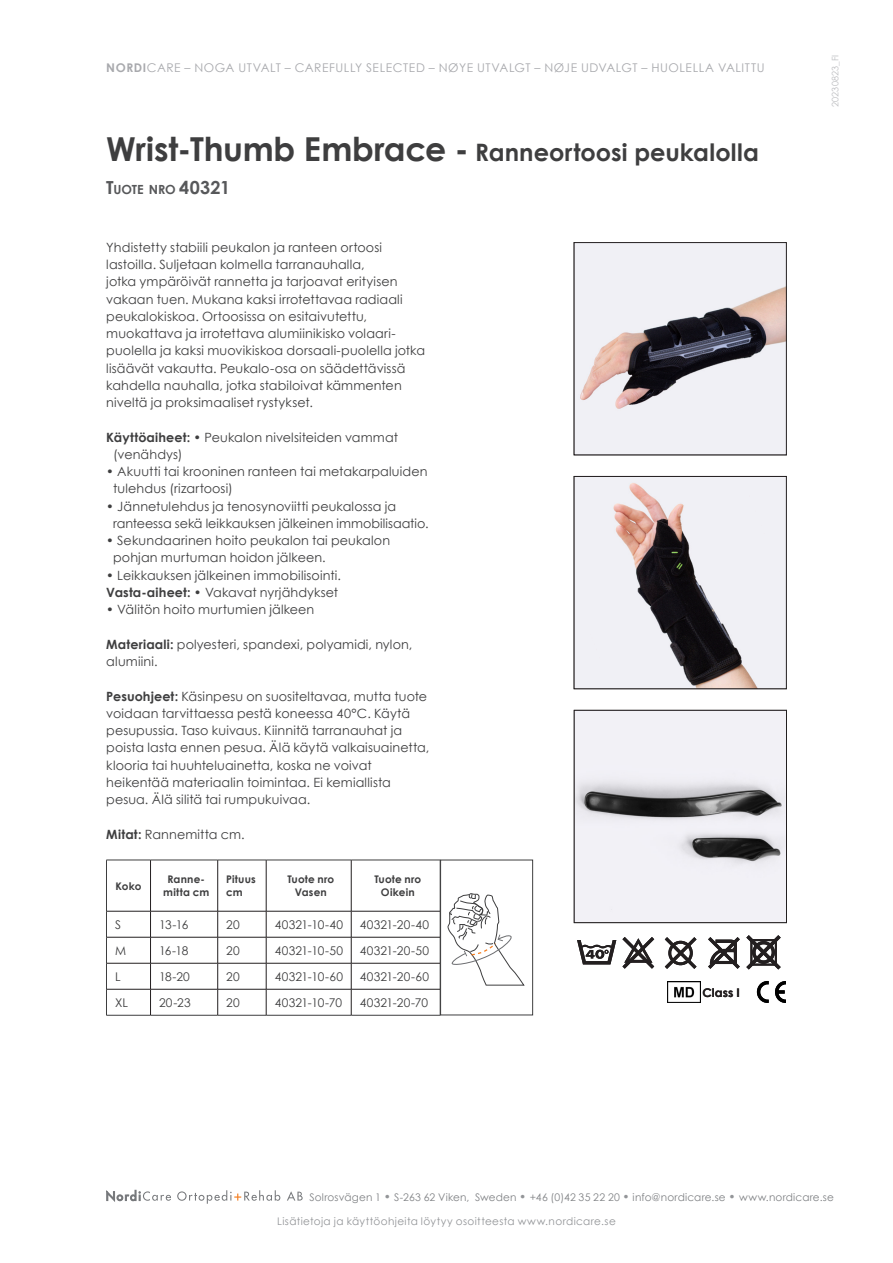
<style>
.page{position:relative;width:893px;height:1263px;background:#fff}
.page>*{position:absolute;margin:0;border:0;box-sizing:border-box;transform-origin:0 0}
.Underrubrik{font:700 24px "Century Gothic";letter-spacing:.005em;color:#3e3e3f}
.t1{font:12.75px/17.2px "Century Gothic";letter-spacing:.01em;color:#3e3e3f}
.t2{font:700 12.6px "Century Gothic";letter-spacing:-.005em;color:#57585a}
.t3{font:12px "Century Gothic";letter-spacing:.025em;color:#3e3e3f}
.t4{font:12px "Century Gothic";letter-spacing:.045em;color:#a8a9ad}
.t5{font:12px "Century Gothic";color:#3e3e3f}
.t6{font:700 12px "Century Gothic";color:#231f20}
.t7{font:10.5px "Century Gothic";letter-spacing:.015em;color:#808285}
.t8{font:10.5px "Century Gothic";letter-spacing:.035em;color:#939598}
.t9{font:700 10.5px/12.6px "Century Gothic";letter-spacing:.015em;color:#3e3e3f;text-align:center}
.t10{font:9px "Century Gothic";color:#bcbdc0}
.s1{font-weight:700}
.s2{font-size:33px}
.s3{font-size:18px}
.s4{font-weight:700;font-size:12px;color:#939598}
</style>
<div class="page">
<img style="left:576px;top:244px;width:208px;height:209px">
<img style="left:576px;top:712px;width:209px;height:209px">
<img style="left:667px;top:981px;width:33px;height:21px">
<img style="left:576px;top:478px;width:208px;height:209px">
<div style="left:574px;top:476px;width:212px;height:213px;border:1px solid #231f20"></div>
<svg style="left:577px;top:940px;width:39px;height:24px"></svg>
<svg style="left:622px;top:937px;width:32px;height:32px"></svg>
<svg style="left:665px;top:937px;width:32px;height:32px"></svg>
<svg style="left:708px;top:937px;width:32px;height:32px"></svg>
<svg style="left:746px;top:935px;width:35px;height:34px"></svg>
<div style="left:574px;top:710px;width:213px;height:213px;border:1px solid #231f20"></div>
<svg style="left:775px;top:981px;width:11px;height:22px"></svg>
<svg style="left:757px;top:981px;width:12px;height:22px"></svg>
<svg style="left:106px;top:1190px;width:65px;height:12px"></svg>
<svg style="left:177px;top:1190px;width:103px;height:14px"></svg>
<svg style="left:287px;top:1191px;width:16px;height:9px"></svg>
<hr style="left:106px;top:1015px;width:45px;height:1px;background:#3e3e3f">
<hr style="left:151px;top:1015px;width:67px;height:1px;background:#3e3e3f">
<hr style="left:218px;top:1015px;width:48px;height:1px;background:#3e3e3f">
<hr style="left:266px;top:1015px;width:85px;height:1px;background:#3e3e3f">
<hr style="left:351px;top:1015px;width:89px;height:1px;background:#3e3e3f">
<div style="left:440px;top:860px;width:93px;height:155px;border:1px solid #3e3e3f"></div>
<svg style="left:106px;top:860px;width:419px;height:155px"></svg>
<p class="t4" style="left:106px;top:60px;width:660px"><span class="s1">NORDI</span>CARE – NOGA UTVALT – CAREFULLY SELECTED – NØYE UTVALGT – NØJE UDVALGT – HUOLELLA VALITTU</p>
<p class="Underrubrik" style="left:106px;top:137px;width:654px"><span class="s2">Wrist-Thumb Embrace -</span> Ranneortoosi peukalolla</p>
<p class="t2" style="left:106px;top:182px;width:125px"><span class="s3">T</span>UOTE NRO <span class="s3">40321</span></p>
<p class="t1" style="left:106px;top:239px;width:320px">Yhdistetty stabiili peukalon ja ranteen ortoosi lastoilla. Suljetaan kolmella tarranauhalla,<br>jotka ympäröivät rannetta ja tarjoavat erityisen vakaan tuen. Mukana kaksi irrotettavaa radiaali peukalokiskoa. Ortoosissa on esitaivutettu, muokattava ja irrotettava alumiinikisko volaari&shy;puolella ja kaksi muovikiskoa dorsaali-puolella jotka lisäävät vakautta. Peukalo-osa on säädettävissä kahdella nauhalla, jotka stabiloivat kämmenten niveltä ja proksimaaliset rystykset.</p>
<p class="t1" style="left:106px;top:428px;width:293px"><span class="s1">Käyttöaiheet:</span> • Peukalon nivelsiteiden vammat</p>
<p class="t1" style="left:113px;top:446px;width:71px">(venähdys)</p>
<p class="t1" style="left:106px;top:463px;width:323px">• Akuutti tai krooninen ranteen tai metakarpaluiden</p>
<p class="t1" style="left:113px;top:480px;width:121px">tulehdus (rizartoosi)</p>
<p class="t1" style="left:106px;top:497px;width:291px">• Jännetulehdus ja tenosynoviitti peukalossa ja</p>
<p class="t1" style="left:113px;top:515px;width:317px">ranteessa sekä leikkauksen jälkeinen immobilisaatio.</p>
<p class="t1" style="left:106px;top:532px;width:285px">• Sekundaarinen hoito peukalon tai peukalon</p>
<p class="t1" style="left:113px;top:549px;width:214px">pohjan murtuman hoidon jälkeen.</p>
<p class="t1" style="left:106px;top:566px;width:236px">• Leikkauksen jälkeinen immobilisointi.</p>
<p class="t1" style="left:106px;top:584px;width:233px"><span class="s1">Vasta-aiheet:</span> • Vakavat nyrjähdykset</p>
<p class="t1" style="left:106px;top:601px;width:210px">• Välitön hoito murtumien jälkeen</p>
<p class="t1" style="left:106px;top:635px;width:308px"><span class="s1">Materiaali:</span> polyesteri, spandexi, polyamidi, nylon,</p>
<p class="t1" style="left:106px;top:653px;width:53px">alumiini.</p>
<p class="t1" style="left:106px;top:687px;width:325px"><span class="s1">Pesuohjeet:</span> Käsinpesu on suositeltavaa, mutta tuote voidaan tarvittaessa pestä koneessa 40°C. Käytä pesupussia. Taso kuivaus. Kiinnitä tarranauhat ja poista lasta ennen pesua. Älä käytä valkaisuainetta, klooria tai huuhteluainetta, koska ne voivat heikentää materiaalin toimintaa. Ei kemiallista pesua. Älä silitä tai rumpukuivaa.</p>
<p class="t1" style="left:106px;top:825px;width:140px"><span class="s1">Mitat:</span> Rannemitta cm.</p>
<p class="t9" style="left:116px;top:879px;width:27px">Koko</p>
<p class="t9" style="left:163px;top:873px;width:48px">Ranne&shy;mitta cm</p>
<p class="t9" style="left:226px;top:873px;width:31px">Pituus</p>
<p class="t9" style="left:226px;top:885px;width:18px">cm</p>
<p class="t9" style="left:287px;top:873px;width:48px">Tuote nro</p>
<p class="t9" style="left:295px;top:885px;width:33px">Vasen</p>
<p class="t9" style="left:374px;top:873px;width:48px">Tuote nro</p>
<p class="t9" style="left:381px;top:885px;width:35px">Oikein</p>
<p class="t3" style="left:115px;top:917px;width:7px">S</p>
<p class="t3" style="left:159px;top:917px;width:31px">13-16</p>
<p class="t3" style="left:226px;top:917px;width:15px">20</p>
<p class="t3" style="left:275px;top:917px;width:70px">40321-10-40</p>
<p class="t3" style="left:360px;top:917px;width:71px">40321-20-40</p>
<p class="t3" style="left:115px;top:943px;width:13px">M</p>
<p class="t3" style="left:159px;top:943px;width:31px">16-18</p>
<p class="t3" style="left:226px;top:943px;width:15px">20</p>
<p class="t3" style="left:275px;top:943px;width:70px">40321-10-50</p>
<p class="t3" style="left:360px;top:943px;width:71px">40321-20-50</p>
<p class="t3" style="left:115px;top:969px;width:7px">L</p>
<p class="t3" style="left:159px;top:969px;width:32px">18-20</p>
<p class="t3" style="left:226px;top:969px;width:15px">20</p>
<p class="t3" style="left:275px;top:969px;width:70px">40321-10-60</p>
<p class="t3" style="left:360px;top:969px;width:71px">40321-20-60</p>
<p class="t3" style="left:115px;top:995px;width:14px">XL</p>
<p class="t3" style="left:159px;top:995px;width:33px">20-23</p>
<p class="t3" style="left:226px;top:995px;width:15px">20</p>
<p class="t5" style="left:275px;top:995px;width:69px">40321-10-70</p>
<p class="t3" style="left:360px;top:995px;width:70px">40321-20-70</p>
<p class="t6" style="left:702px;top:985px;width:39px">Class I</p>
<p class="t10" style="left:830px;top:107px;width:53px;rotate:-90deg">20230823_FI</p>
<p class="t7" style="left:310px;top:1190px;width:526px">Solrosvägen 1 <span class="s4">•</span> S-263 62 Viken, Sweden <span class="s4">•</span> +46 (0)42 35 22 20 <span class="s4">•</span> info@nordicare.se <span class="s4">•</span> www.nordicare.se</p>
<p class="t8" style="left:277px;top:1214px;width:340px">Lisätietoja ja käyttöohjeita löytyy osoitteesta www.nordicare.se</p>
</div>
